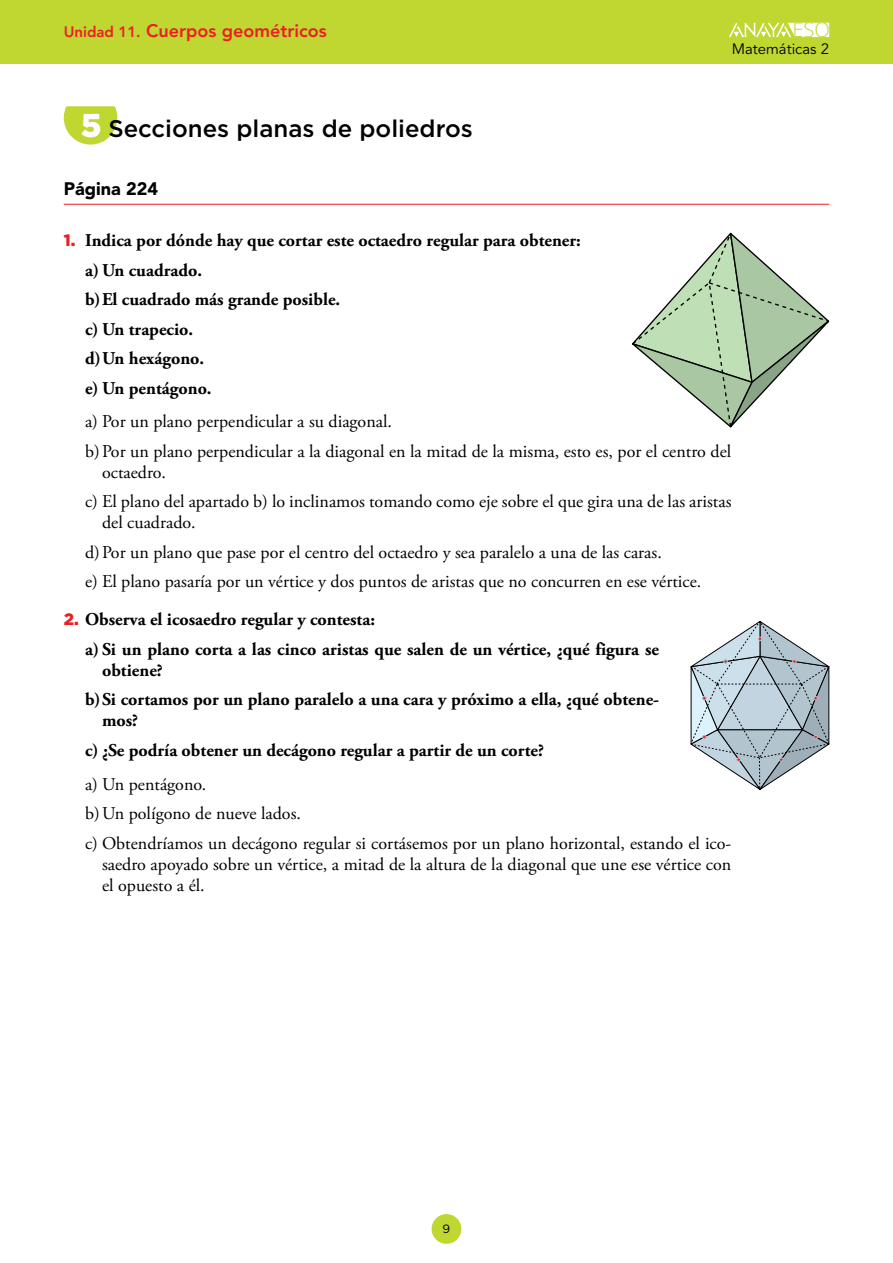
<style>
.page{position:relative;width:893px;height:1263px;background:#fff}
.page>*{position:absolute;margin:0;border:0;box-sizing:border-box;transform-origin:0 0}
.t1{font:500 24px "Gotham";color:#000}
.t2{font:300 20.25px "Open Sans";color:#bfd730}
.Soluciones_apartados{font:18px/21px "Adobe Garamond Pro";color:#000}
.acti_TextoActiAparta{font:700 18px/21px "Adobe Garamond Pro";color:#000}
.t3{font:800 18px "Avenir LT Std";color:#ed1d24}
.nuclPagina{font:900 18px "Avenir LT Std";color:#000}
.t4{font:15px "Avenir LT Std";color:#000}
.t5{font:12px "Gotham";color:#000}
.s1{font-size:15px}
.s2{font-weight:900;font-size:33px;color:#fff}
.s3{font-family:"Gotham";font-weight:900;font-size:16.5px;color:#ed1d24}
</style>
<div class="page">
<div style="left:0;top:0;width:893px;height:64px;background:#bfd730"></div>
<svg style="left:729px;top:22px;width:100px;height:15px"></svg>
<div style="left:432px;top:1214px;width:29px;height:30px;background:#bfd730;border-radius:50%"></div>
<hr style="left:64px;top:204px;width:765px;height:1px;background:#ed1d24">
<svg style="left:64px;top:106px;width:53px;height:39px"></svg>
<svg style="left:632px;top:233px;width:197px;height:194px"></svg>
<svg style="left:691px;top:621px;width:138px;height:169px"></svg>
<p class="t3" style="left:64px;top:20px;width:264px"><span class="s1">Unidad 11.</span> Cuerpos geométricos</p>
<p class="t2" style="left:792px;top:16px;width:39px">ESO</p>
<p class="t4" style="left:732px;top:40px;width:99px">Matemáticas 2</p>
<p class="t1" style="left:81px;top:113px;width:394px"><span class="s2">5</span> Secciones planas de poliedros</p>
<p class="nuclPagina" style="left:64px;top:178px;width:96px">Página 224</p>
<p class="acti_TextoActiAparta" style="left:64px;top:230px;width:519px"><span class="s3">1.</span> Indica por dónde hay que cortar este octaedro regular para obtener:</p>
<p class="acti_TextoActiAparta" style="left:85px;top:260px;width:118px">a) Un cuadrado.</p>
<p class="acti_TextoActiAparta" style="left:85px;top:289px;width:257px">b) El cuadrado más grande posible.</p>
<p class="acti_TextoActiAparta" style="left:85px;top:319px;width:110px">c) Un trapecio.</p>
<p class="acti_TextoActiAparta" style="left:85px;top:348px;width:121px">d) Un hexágono.</p>
<p class="acti_TextoActiAparta" style="left:85px;top:378px;width:128px">e) Un pentágono.</p>
<p class="Soluciones_apartados" style="left:85px;top:412px;width:308px">a) Por un plano perpendicular a su diagonal.</p>
<p class="Soluciones_apartados" style="left:102px;top:441px;width:631px;text-indent:-17px">b) Por un plano perpendicular a la diagonal en la mitad de la misma, esto es, por el centro del octaedro.</p>
<p class="Soluciones_apartados" style="left:102px;top:492px;width:631px;text-indent:-17px">c) El plano del apartado b) lo inclinamos tomando como eje sobre el que gira una de las aristas del cuadrado.</p>
<p class="Soluciones_apartados" style="left:85px;top:542px;width:578px">d) Por un plano que pase por el centro del octaedro y sea paralelo a una de las caras.</p>
<p class="Soluciones_apartados" style="left:85px;top:572px;width:618px">e) El plano pasaría por un vértice y dos puntos de aristas que no concurren en ese vértice.</p>
<p class="acti_TextoActiAparta" style="left:64px;top:610px;width:313px"><span class="s3">2.</span> Observa el icosaedro regular y contesta:</p>
<p class="acti_TextoActiAparta" style="left:102px;top:639px;width:558px;text-indent:-17px">a) Si un plano corta a las cinco aristas que salen de un vértice, ¿qué figura se obtiene?</p>
<p class="acti_TextoActiAparta" style="left:102px;top:690px;width:559px;text-indent:-17px">b) Si cortamos por un plano paralelo a una cara y próximo a ella, ¿qué obtene&shy;mos?</p>
<p class="acti_TextoActiAparta" style="left:85px;top:740px;width:461px">c) ¿Se podría obtener un decágono regular a partir de un corte?</p>
<p class="Soluciones_apartados" style="left:85px;top:774px;width:123px">a) Un pentágono.</p>
<p class="Soluciones_apartados" style="left:85px;top:804px;width:217px">b) Un polígono de nueve lados.</p>
<p class="Soluciones_apartados" style="left:102px;top:833px;width:631px;text-align:justify;text-indent:-17px">c) Obtendríamos un decágono regular si cortásemos por un plano horizontal, estando el ico&shy;saedro apoyado sobre un vértice, a mitad de la altura de la diagonal que une ese vértice con el opuesto a él.</p>
<p class="t5" style="left:443px;top:1221px;width:9px">9</p>
</div>
